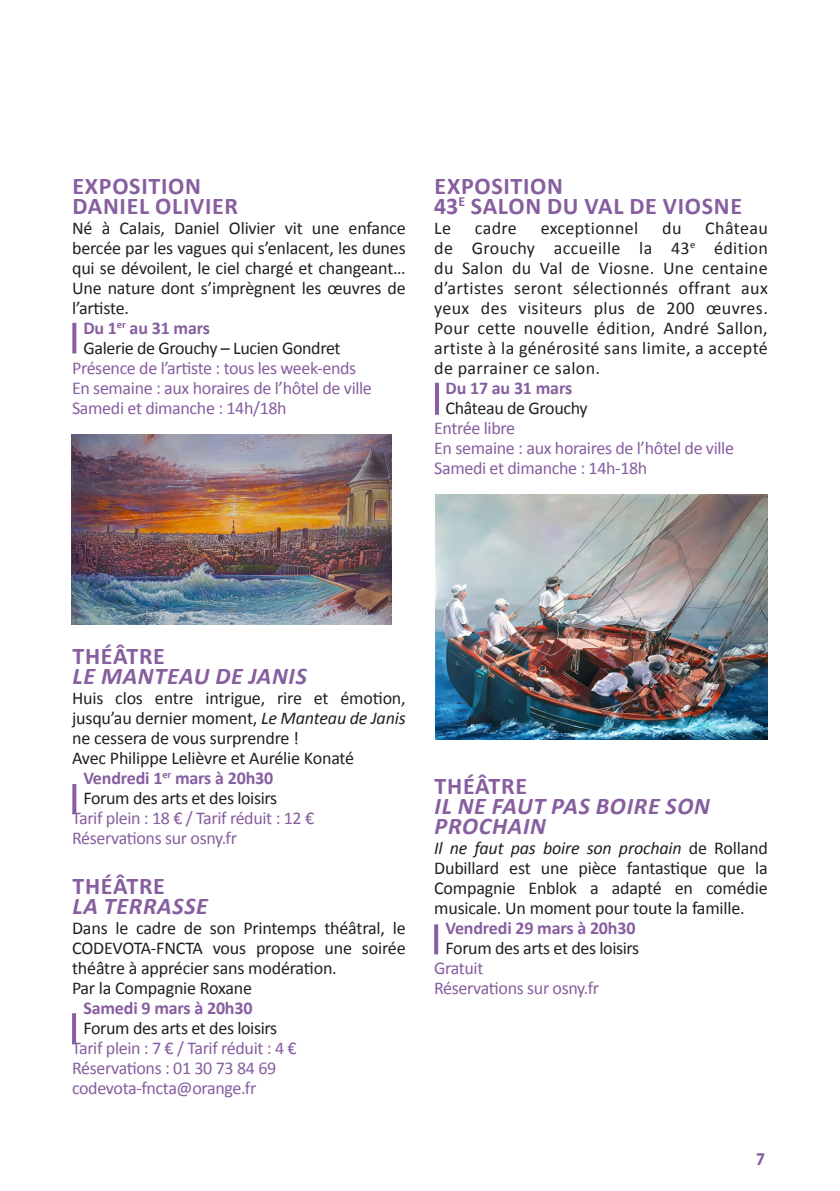
<style>
.page{position:relative;width:840px;height:1191px;background:#fff}
.page>*{position:absolute;margin:0;border:0;box-sizing:border-box;transform-origin:0 0}
.Style_de_paragraphe_1{font:700 24px/20px "Calibri";letter-spacing:.03em;color:#875ea0}
.Style_de_paragraphe_1-2{font:italic 700 24px/20px "Calibri";letter-spacing:.03em;color:#875ea0}
.Style_de_paragraphe_1-3{font:18px/20px "Calibri";letter-spacing:-.01em;color:#231f20;text-align:justify}
.Style_de_paragraphe_1-4{font:18px/20px "Calibri";letter-spacing:-.02em;color:#875ea0}
.Style_de_paragraphe_1-5{font:700 18px "Calibri";letter-spacing:-.01em;color:#875ea0}
.Style_de_paragraphe_1-6{font:18px "Calibri";letter-spacing:.02em;color:#231f20}
.t1{font:700 18px "Myriad Pro";color:#875ea0;scale:.9 1}
.s1{font-weight:700;color:#875ea0}
.s2{font-style:italic}
</style>
<div class="page">
<svg style="left:72px;top:784px;width:4px;height:30px"></svg>
<hr style="left:72px;top:1013px;width:4px;height:31px;background:#875ea0">
<svg style="left:434px;top:924px;width:4px;height:30px"></svg>
<hr style="left:435px;top:383px;width:4px;height:32px;background:#875ea0">
<svg style="left:72px;top:323px;width:4px;height:30px"></svg>
<img style="left:72px;top:434px;width:319px;height:190px">
<img style="left:435px;top:494px;width:332px;height:245px">
<p class="Style_de_paragraphe_1" style="left:72px;top:176px;width:167px">EXPOSITION<br>DANIEL OLIVIER</p>
<p class="Style_de_paragraphe_1-3" style="left:72px;top:218px;width:335px">Né à Calais, Daniel Olivier vit une enfance bercée par les vagues qui s’enlacent, les dunes qui se dévoilent, le ciel chargé et changeant… Une nature dont s’imprègnent les œuvres de l’artiste.</p>
<p class="Style_de_paragraphe_1-3" style="left:83px;top:318px;width:258px"><span class="s1">Du 1</span><sup>er</sup> <span class="s1">au 31 mars<br></span>Galerie de Grouchy – Lucien Gondret</p>
<p class="Style_de_paragraphe_1-4" style="left:72px;top:358px;width:285px">Présence de l’artiste : tous les week-ends</p>
<p class="Style_de_paragraphe_1-4" style="left:72px;top:378px;width:301px">En semaine : aux horaires de l’hôtel de ville<br>Samedi et dimanche : 14h/18h</p>
<p class="Style_de_paragraphe_1" style="left:434px;top:176px;width:130px">EXPOSITION</p>
<p class="Style_de_paragraphe_1" style="left:434px;top:196px;width:309px">43<sup>E</sup> SALON DU VAL DE VIOSNE</p>
<p class="Style_de_paragraphe_1-3" style="left:434px;top:218px;width:18px">Le</p>
<p class="Style_de_paragraphe_1-3" style="left:474px;top:218px;width:43px">cadre</p>
<p class="Style_de_paragraphe_1-6" style="left:540px;top:217px;width:99px">exceptionnel</p>
<p class="Style_de_paragraphe_1-3" style="left:661px;top:218px;width:21px">du</p>
<p class="Style_de_paragraphe_1-3" style="left:434px;top:218px;width:335px;text-indent:271px">Château de Grouchy accueille la 43<sup>e</sup> édition du Salon du Val de Viosne. Une centaine d’artistes seront sélectionnés offrant aux yeux des visiteurs plus de 200 œuvres.<br>Pour cette nouvelle édition, André Sallon, artiste à la générosité sans limite, a accepté de parrainer ce salon.</p>
<p class="Style_de_paragraphe_1-5" style="left:445px;top:377px;width:128px">Du 17 au 31 mars</p>
<p class="Style_de_paragraphe_1-3" style="left:445px;top:398px;width:143px">Château de Grouchy</p>
<p class="Style_de_paragraphe_1-4" style="left:434px;top:418px;width:82px">Entrée libre</p>
<p class="Style_de_paragraphe_1-4" style="left:434px;top:438px;width:301px">En semaine : aux horaires de l’hôtel de ville</p>
<p class="Style_de_paragraphe_1-4" style="left:434px;top:458px;width:215px">Samedi et dimanche : 14h-18h</p>
<p class="Style_de_paragraphe_1" style="left:72px;top:646px;width:94px">THÉÂTRE</p>
<p class="Style_de_paragraphe_1-2" style="left:72px;top:666px;width:236px">LE MANTEAU DE JANIS</p>
<p class="Style_de_paragraphe_1-3" style="left:72px;top:688px;width:335px">Huis clos entre intrigue, rire et émotion, jusqu’au dernier moment, <span class="s2">Le Manteau de Janis </span>ne cessera de vous surprendre !</p>
<p class="Style_de_paragraphe_1-3" style="left:72px;top:748px;width:283px">Avec Philippe Lelièvre et Aurélie Konaté</p>
<p class="Style_de_paragraphe_1-5" style="left:83px;top:767px;width:191px">Vendredi 1<sup>er</sup> mars à 20h30</p>
<p class="Style_de_paragraphe_1-3" style="left:83px;top:788px;width:195px">Forum des arts et des loisirs</p>
<p class="Style_de_paragraphe_1-4" style="left:72px;top:808px;width:243px">Tarif plein : 18 € / Tarif réduit : 12 €</p>
<p class="Style_de_paragraphe_1-4" style="left:72px;top:828px;width:166px">Réservations sur osny.fr</p>
<p class="Style_de_paragraphe_1" style="left:72px;top:876px;width:94px">THÉÂTRE</p>
<p class="Style_de_paragraphe_1-2" style="left:72px;top:896px;width:137px">LA TERRASSE</p>
<p class="Style_de_paragraphe_1-3" style="left:72px;top:918px;width:335px">Dans le cadre de son Printemps théâtral, le CODEVOTA-FNCTA vous propose une soirée théâtre à apprécier sans modération.</p>
<p class="Style_de_paragraphe_1-3" style="left:72px;top:978px;width:181px">Par la Compagnie Roxane</p>
<p class="Style_de_paragraphe_1-5" style="left:83px;top:997px;width:170px">Samedi 9 mars à 20h30</p>
<p class="Style_de_paragraphe_1-3" style="left:83px;top:1018px;width:195px">Forum des arts et des loisirs</p>
<p class="Style_de_paragraphe_1-4" style="left:72px;top:1038px;width:226px">Tarif plein : 7 € / Tarif réduit : 4 €</p>
<p class="Style_de_paragraphe_1-4" style="left:72px;top:1058px;width:205px">Réservations : 01 30 73 84 69</p>
<p class="Style_de_paragraphe_1-4" style="left:72px;top:1078px;width:186px">codevota-fncta@orange.fr</p>
<p class="Style_de_paragraphe_1" style="left:434px;top:776px;width:94px">THÉÂTRE</p>
<p class="Style_de_paragraphe_1-2" style="left:434px;top:796px;width:277px">IL NE FAUT PAS BOIRE SON<br>PROCHAIN</p>
<p class="Style_de_paragraphe_1-3" style="left:434px;top:838px;width:335px"><span class="s2">Il ne faut pas boire son prochain</span> de Rolland Dubillard est une pièce fantastique que la Compagnie Enblok a adapté en comédie musicale. Un moment pour toute la famille.</p>
<p class="Style_de_paragraphe_1-5" style="left:445px;top:917px;width:191px">Vendredi 29 mars à 20h30</p>
<p class="Style_de_paragraphe_1-3" style="left:445px;top:938px;width:195px">Forum des arts et des loisirs</p>
<p class="Style_de_paragraphe_1-4" style="left:434px;top:958px;width:51px">Gratuit</p>
<p class="Style_de_paragraphe_1-4" style="left:434px;top:978px;width:166px">Réservations sur osny.fr</p>
<p class="t1" style="left:755px;top:1147px;width:11px">7</p>
</div>
